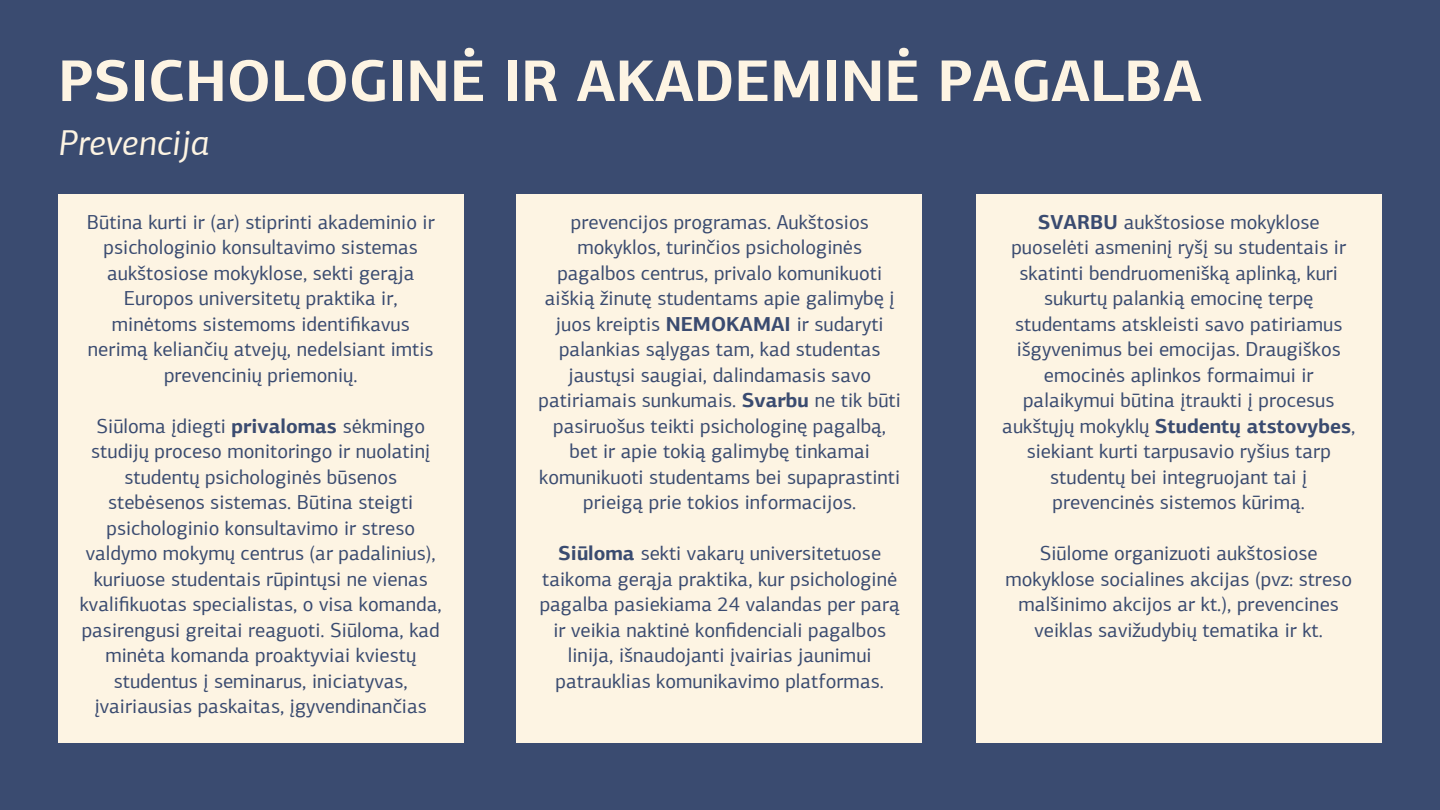
<style>
.page{position:relative;width:1440px;height:810px;background:#3a4b70}
.page>*{position:absolute;margin:0;border:0;box-sizing:border-box;transform-origin:0 0}
.t1{font:700 58.88px "PF Agora Sans Pro";color:#fdf4e3}
.t2{font:italic 36px "PF Agora Sans Pro";color:#fdf4e3}
.t3{font:20.25px/25.5px "PF Agora Sans Pro";color:#3a4b70;text-align:center}
.s1{font-weight:700}
</style>
<div class="page">
<div style="left:58px;top:194px;width:405px;height:548px;background:#fdf4e3"></div>
<div style="left:516px;top:194px;width:405px;height:548px;background:#fdf4e3"></div>
<div style="left:976px;top:194px;width:405px;height:548px;background:#fdf4e3"></div>
<h1 class="t1" style="left:58px;top:44px;width:1145px">PSICHOLOGINĖ IR AKADEMINĖ PAGALBA</h1>
<h2 class="t2" style="left:58px;top:121px;width:152px">Prevencija</h2>
<p class="t3" style="left:87px;top:209px;width:349px">Būtina kurti ir (ar) stiprinti akademinio ir psichologinio konsultavimo sistemas aukštosiose mokyklose, sekti gerąja Europos universitetų praktika ir, minėtoms sistemoms identifikavus nerimą keliančių atvejų, nedelsiant imtis prevencinių priemonių.</p>
<p class="t3" style="left:80px;top:413px;width:363px">Siūloma įdiegti <span class="s1">privalomas</span> sėkmingo studijų proceso monitoringo ir nuolatinį studentų psichologinės būsenos stebėsenos sistemas. Būtina steigti psichologinio konsultavimo ir streso valdymo mokymų centrus (ar padalinius), kuriuose studentais rūpintųsi ne vienas kvalifikuotas specialistas, o visa komanda, pasirengusi greitai reaguoti. Siūloma, kad minėta komanda proaktyviai kviestų studentus į seminarus, iniciatyvas, įvairiausias paskaitas, įgyvendinančias</p>
<p class="t3" style="left:538px;top:209px;width:364px">prevencijos programas. Aukštosios mokyklos, turinčios psichologinės pagalbos centrus, privalo komunikuoti aiškią žinutę studentams apie galimybę į juos kreiptis <span class="s1">NEMOKAMAI</span> ir sudaryti palankias sąlygas tam, kad studentas jaustųsi saugiai, dalindamasis savo patiriamais sunkumais. <span class="s1">Svarbu</span> ne tik būti pasiruošus teikti psichologinę pagalbą, bet ir apie tokią galimybę tinkamai komunikuoti studentams bei supaprastinti prieigą prie tokios informacijos.</p>
<p class="t3" style="left:540px;top:541px;width:362px"><span class="s1">Siūloma</span> sekti vakarų universitetuose taikoma gerąja praktika, kur psichologinė pagalba pasiekiama 24 valandas per parą ir veikia naktinė konfidenciali pagalbos linija, išnaudojanti įvairias jaunimui patrauklias komunikavimo platformas.</p>
<p class="t3" style="left:1002px;top:209px;width:355px"><span class="s1">SVARBU</span> aukštosiose mokyklose puoselėti asmeninį ryšį su studentais ir skatinti bendruomenišką aplinką, kuri sukurtų palankią emocinę terpę studentams atskleisti savo patiriamus išgyvenimus bei emocijas. Draugiškos emocinės aplinkos formaimui ir palaikymui būtina įtraukti į procesus aukštųjų mokyklų <span class="s1">Studentų atstovybes</span>, siekiant kurti tarpusavio ryšius tarp studentų bei integruojant tai į prevencinės sistemos kūrimą.</p>
<p class="t3" style="left:1006px;top:541px;width:348px">Siūlome organizuoti aukštosiose mokyklose socialines akcijas (pvz: streso malšinimo akcijos ar kt.), prevencines veiklas savižudybių tematika ir kt.</p>
</div>
